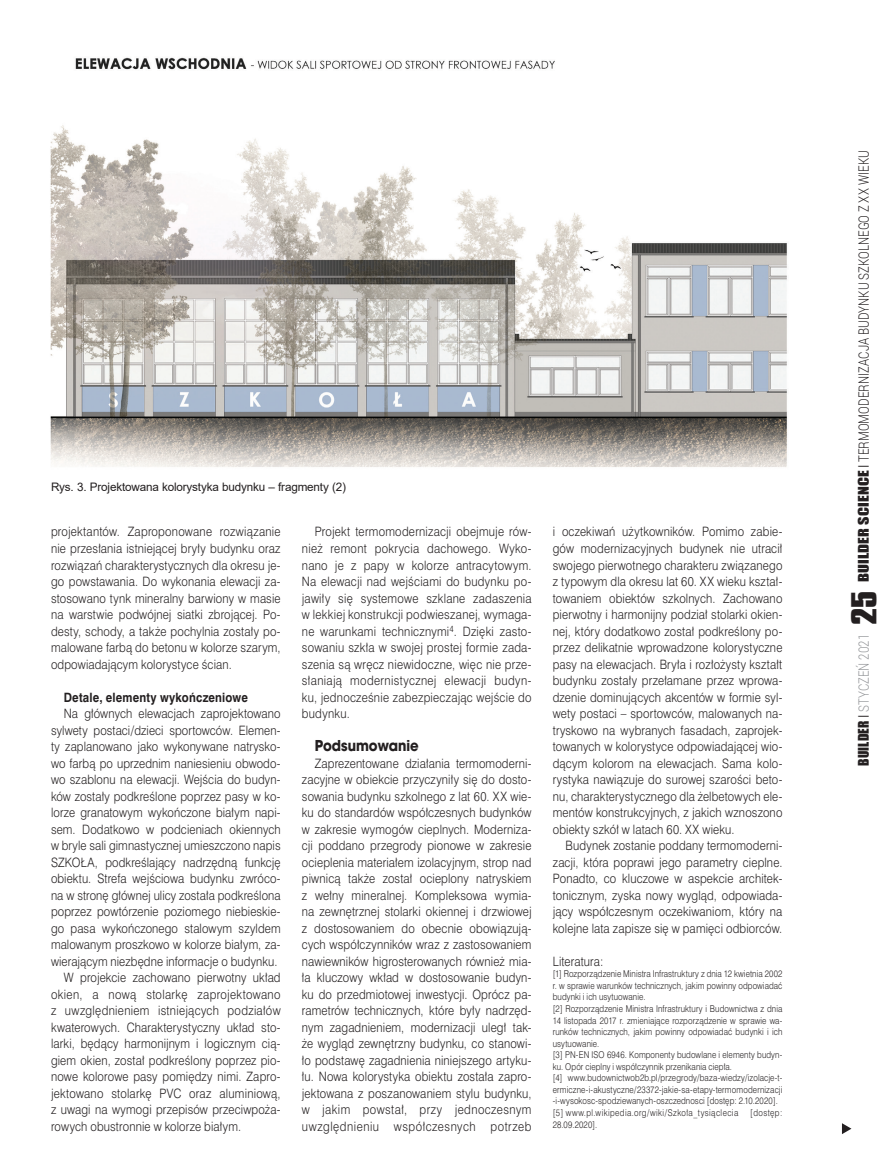
<style>
.page{position:relative;width:893px;height:1170px;background:#fff}
.page>*{position:absolute;margin:0;border:0;box-sizing:border-box;transform-origin:0 0}
.t1{font:700 16.5px "Avant Gar Got Itc TEE";color:#231f20;scale:.9 1}
.t2{font:300 14.25px "Roboto";letter-spacing:.005em;color:#231f20;scale:.8 1}
.t3{font:300 14.25px "Roboto";letter-spacing:.005em;color:#939598;scale:.8 1}
.t4{font:12px/16.5px "Swis 721 Lt PL";letter-spacing:.01em;color:#231f20;text-align:justify;scale:.89 1}
.t5{font:12px "Swis 721 Lt PL";letter-spacing:.03em;color:#231f20;scale:.89 1}
.t6{font:12px "Swis 721 Lt PL";letter-spacing:.035em;color:#231f20;scale:.89 1}
.t7{font:700 12px "Swis 721 PL";letter-spacing:.015em;color:#231f20;scale:.89 1}
.t8{font:11.7px "Arial";letter-spacing:-.015em;color:#231f20}
.t9{font:8.7px/11.6px "Swis 721 Lt PL";letter-spacing:.015em;color:#231f20;scale:.86 1}
.s1{font-family:"Impact";font-weight:400;font-size:13.5px}
.s2{font-family:"Swis 721 Lt PL";font-weight:400;font-size:13.5px}
.s3{font-family:"Impact";font-weight:400;font-size:13.5px;color:#231f20}
.s4{font-family:"Swis 721 Lt PL";font-weight:400;font-size:13.5px;color:#231f20}
.s5{font-family:"Compacta PL";font-weight:700;font-size:30px;color:#231f20}
</style>
<div class="page">
<img style="left:50px;top:57px;width:737px;height:410px">
<svg style="left:842px;top:1123px;width:9px;height:11px"></svg>
<p class="t8" style="left:51px;top:479px;width:296px">Rys. 3. Projektowana kolorystyka budynku – fragmenty (2)</p>
<p class="t4" style="left:302px;top:523px;width:259px;text-indent:13px">Projekt termomodernizacji obejmuje rów&shy;nież remont pokrycia dachowego. Wyko&shy;nano je z papy w kolorze antracytowym.<br>Na elewacji nad wejściami do budynku po&shy;jawiły się systemowe szklane zadaszenia w lekkiej konstrukcji podwieszanej, wymaga&shy;ne warunkami technicznymi<sup>4</sup>. Dzięki zasto&shy;sowaniu szkła w swojej prostej formie zada&shy;szenia są wręcz niewidoczne, więc nie prze&shy;słaniają modernistycznej elewacji budyn&shy;ku, jednocześnie zabezpieczając wejście do budynku.</p>
<h1 class="t1" style="left:315px;top:735px;width:117px">Podsumowanie</h1>
<p class="t4" style="left:302px;top:754px;width:259px;text-indent:13px">Zaprezentowane działania termomoderni&shy;zacyjne w obiekcie przyczyniły się do dosto&shy;sowania budynku szkolnego z lat 60. XX wie&shy;ku do standardów współczesnych budynków w zakresie wymogów cieplnych. Moderniza&shy;cji poddano przegrody pionowe w zakresie ocieplenia materiałem izolacyjnym, strop nad piwnicą także został ocieplony natryskiem z wełny mineralnej. Kompleksowa wymia&shy;na zewnętrznej stolarki okiennej i drzwiowej z dostosowaniem do obecnie obowiązują&shy;cych współczynników wraz z zastosowaniem nawiewników higrosterowanych również mia&shy;ła kluczowy wkład w dostosowanie budyn&shy;ku do przedmiotowej inwestycji. Oprócz pa&shy;rametrów technicznych, które były nadrzęd&shy;nym zagadnieniem, modernizacji uległ tak&shy;że wygląd zewnętrzny budynku, co stanowi&shy;ło podstawę zagadnienia niniejszego artyku&shy;łu. Nowa kolorystyka obiektu została zapro&shy;jektowana z poszanowaniem stylu budynku, w jakim powstał, przy jednoczesnym uwzględnieniu współczesnych potrzeb</p>
<p class="t4" style="left:51px;top:523px;width:259px">projektantów. Zaproponowane rozwiązanie nie przesłania istniejącej bryły budynku oraz rozwiązań charakterystycznych dla okresu je&shy;go powstawania. Do wykonania elewacji za&shy;stosowano tynk mineralny barwiony w masie na warstwie podwójnej siatki zbrojącej. Po&shy;desty, schody, a także pochylnia zostały po&shy;malowane farbą do betonu w kolorze szarym, odpowiadającym kolorystyce ścian.</p>
<p class="t7" style="left:64px;top:689px;width:208px">Detale, elementy wykończeniowe</p>
<p class="t4" style="left:64px;top:705px;width:245px">Na głównych elewacjach zaprojektowano</p>
<p class="t4" style="left:51px;top:721px;width:259px">sylwety postaci/dzieci sportowców. Elemen-</p>
<p class="t4" style="left:51px;top:738px;width:259px">ty zaplanowano jako wykonywane natrysko-</p>
<p class="t4" style="left:51px;top:754px;width:259px">wo farbą po uprzednim naniesieniu obwodo-</p>
<p class="t4" style="left:51px;top:771px;width:259px">wo szablonu na elewacji. Wejścia do budyn-</p>
<p class="t4" style="left:51px;top:787px;width:259px">ków zostały podkreślone poprzez pasy w ko-</p>
<p class="t4" style="left:51px;top:804px;width:259px">lorze granatowym wykończone białym napi-</p>
<p class="t4" style="left:51px;top:820px;width:259px">sem. Dodatkowo w podcieniach okiennych</p>
<p class="t4" style="left:51px;top:837px;width:259px">w bryle sali gimnastycznej umieszczono napis</p>
<p class="t4" style="left:51px;top:853px;width:259px">SZKOŁA, podkreślający nadrzędną funkcję</p>
<p class="t4" style="left:51px;top:870px;width:259px">obiektu. Strefa wejściowa budynku zwróco-</p>
<p class="t4" style="left:51px;top:886px;width:259px">na w stronę głównej ulicy została podkreślona</p>
<p class="t4" style="left:51px;top:903px;width:259px">poprzez powtórzenie poziomego niebieskie-</p>
<p class="t4" style="left:51px;top:919px;width:259px">go pasa wykończonego stalowym szyldem</p>
<p class="t4" style="left:51px;top:936px;width:259px">malowanym proszkowo w kolorze białym, za-</p>
<p class="t4" style="left:51px;top:952px;width:256px">wierającym niezbędne informacje o budynku.</p>
<p class="t4" style="left:64px;top:969px;width:245px">W projekcie zachowano pierwotny układ</p>
<p class="t6" style="left:51px;top:986px;width:259px">okien, a nową stolarkę zaprojektowano</p>
<p class="t5" style="left:51px;top:1002px;width:259px">z uwzględnieniem istniejących podziałów</p>
<p class="t4" style="left:51px;top:1018px;width:259px">kwaterowych. Charakterystyczny układ sto-</p>
<p class="t4" style="left:51px;top:1035px;width:259px">larki, będący harmonijnym i logicznym cią-</p>
<p class="t4" style="left:51px;top:1051px;width:259px">giem okien, został podkreślony poprzez pio-</p>
<p class="t4" style="left:51px;top:1068px;width:259px">nowe kolorowe pasy pomiędzy nimi. Zapro-</p>
<p class="t4" style="left:51px;top:1084px;width:259px">jektowano stolarkę PVC oraz aluminiową,</p>
<p class="t4" style="left:51px;top:1101px;width:259px">z uwagi na wymogi przepisów przeciwpoża-</p>
<p class="t4" style="left:51px;top:1117px;width:215px">rowych obustronnie w kolorze białym.</p>
<p class="t4" style="left:553px;top:523px;width:259px">i oczekiwań użytkowników. Pomimo zabie&shy;gów modernizacyjnych budynek nie utracił swojego pierwotnego charakteru związanego z typowym dla okresu lat 60. XX wieku kształ&shy;towaniem obiektów szkolnych. Zachowano pierwotny i harmonijny podział stolarki okien&shy;nej, który dodatkowo został podkreślony po&shy;przez delikatnie wprowadzone kolorystyczne pasy na elewacjach. Bryła i rozłożysty kształt budynku zostały przełamane przez wprowa&shy;dzenie dominujących akcentów w formie syl&shy;wety postaci – sportowców, malowanych na&shy;tryskowo na wybranych fasadach, zaprojek&shy;towanych w kolorystyce odpowiadającej wio&shy;dącym kolorom na elewacjach. Sama kolo&shy;rystyka nawiązuje do surowej szarości beto&shy;nu, charakterystycznego dla żelbetowych ele&shy;mentów konstrukcyjnych, z jakich wznoszono obiekty szkół w latach 60. XX wieku.</p>
<p class="t4" style="left:553px;top:837px;width:259px;text-indent:13px">Budynek zostanie poddany termomoderni&shy;zacji, która poprawi jego parametry cieplne.<br>Ponadto, co kluczowe w aspekcie architek&shy;tonicznym, zyska nowy wygląd, odpowiada&shy;jący współczesnym oczekiwaniom, który na kolejne lata zapisze się w pamięci odbiorców.</p>
<p class="t4" style="left:553px;top:952px;width:59px">Literatura:</p>
<p class="t9" style="left:553px;top:968px;width:269px">[1] Rozporządzenie Ministra Infrastruktury z dnia 12 kwietnia 2002 r. w sprawie warunków technicznych, jakim powinny odpowiadać budynki i ich usytuowanie.<br>[2] Rozporządzenie Ministra Infrastruktury i Budownictwa z dnia 14 listopada 2017 r. zmieniające rozporządzenie w sprawie wa&shy;runków technicznych, jakim powinny odpowiadać budynki i ich usytuowanie.<br>[3] PN-EN ISO 6946. Komponenty budowlane i elementy budyn&shy;ku. Opór cieplny i współczynnik przenikania ciepła.<br>[4] www.budownictwob2b.pl/przegrody/baza-wiedzy/izolacje-t&shy;ermiczne-i-akustyczne/23372-jakie-sa-etapy-termomodernizacji -i-wysokosc-spodziewanych-oszczednosci [dostęp: 2.10.2020]. [5] www.pl.wikipedia.org/wiki/Szkoła_tysiąclecia</p>
<p class="t9" style="left:750px;top:1106px;width:39px">[dostęp:</p>
<p class="t9" style="left:553px;top:1118px;width:53px">28.09.2020].</p>
<p class="t2" style="left:854px;top:582px;width:541px;rotate:-90deg"><span class="s1">BUILDER SCIENCE</span> <span class="s2">I</span> TERMOMODERNIZACJA BUDYNKU SZKOLNEGO Z XX WIEKU</p>
<p class="t3" style="left:854px;top:765px;width:220px;rotate:-90deg"><span class="s3">BUILDER</span> <span class="s4">I</span> STYCZEŃ 2021 <span class="s5">25</span></p>
</div>
